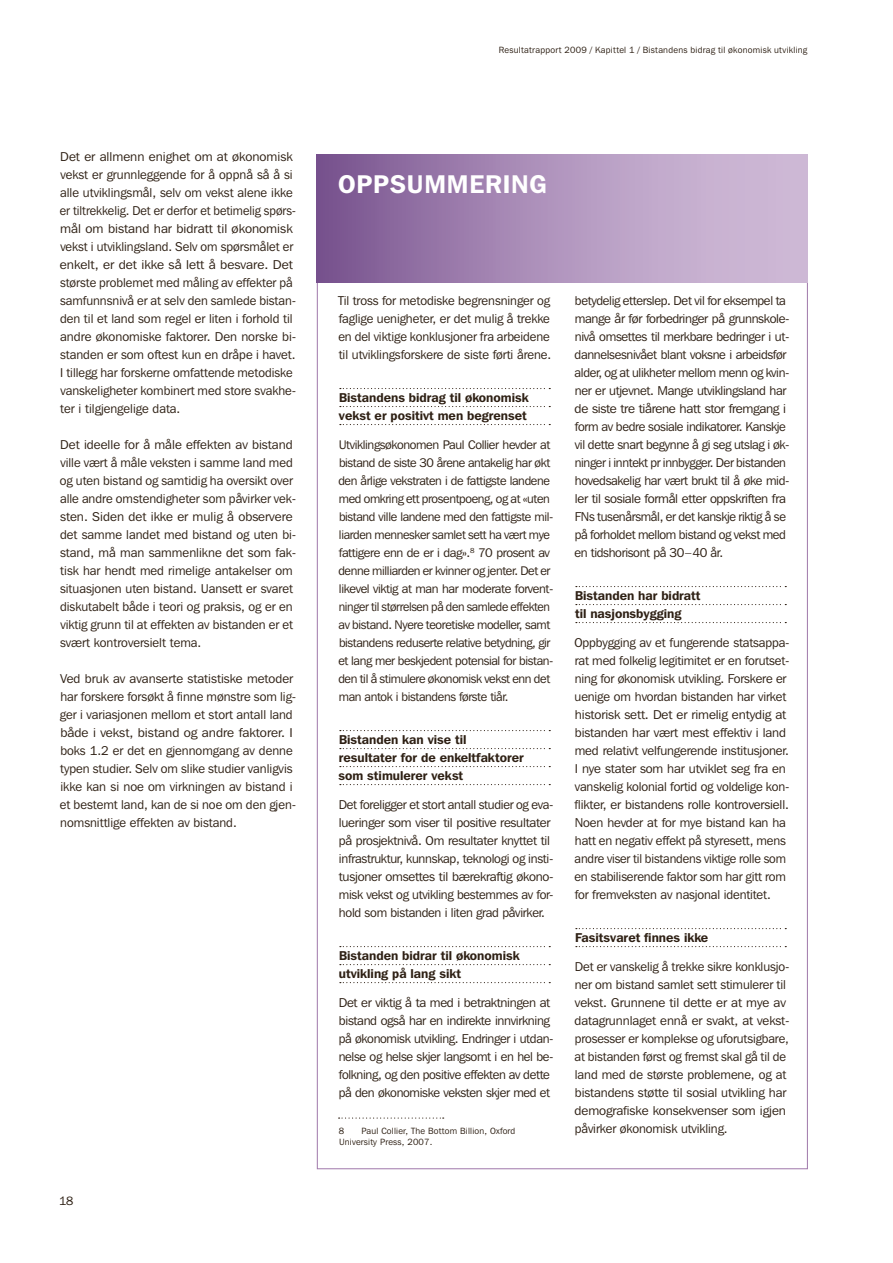
<style>
.page{position:relative;width:893px;height:1263px;background:#fff}
.page>*{position:absolute;margin:0;border:0;box-sizing:border-box;transform-origin:0 0}
.t1{font:600 25.5px "Franklin Gothic IT Cby BT";letter-spacing:.03em;color:#fff}
.t2{font:12.75px/18px "Franklin Gothic IT Cby BT";letter-spacing:-.005em;color:#2e2014}
.t3{font:12.75px/18px "Franklin Gothic IT Cby BT";letter-spacing:-.025em;color:#2e2014}
.t4{font:12.75px/18px "Franklin Gothic IT Cby BT";letter-spacing:-.005em;color:#2e2014;scale:1.04 1}
.t5{font:600 12.75px/18px "Franklin Gothic IT Cby BT";color:#2e2014}
.t6{font:12.45px/18px "Franklin Gothic IT Cby BT";letter-spacing:-.025em;color:#2e2014}
.t7{font:12px "Franklin Gothic IT Cby BT";color:#2e2014}
.t8{font:9px/11.2px "Franklin Gothic IT Cby BT";letter-spacing:.025em;color:#2e2014}
</style>
<div class="page">
<svg style="left:340px;top:388px;width:210px;height:1px"></svg>
<svg style="left:340px;top:406px;width:210px;height:1px"></svg>
<svg style="left:340px;top:424px;width:210px;height:1px"></svg>
<svg style="left:340px;top:730px;width:210px;height:1px"></svg>
<svg style="left:340px;top:748px;width:210px;height:1px"></svg>
<svg style="left:340px;top:766px;width:210px;height:1px"></svg>
<svg style="left:340px;top:784px;width:210px;height:1px"></svg>
<svg style="left:340px;top:946px;width:210px;height:1px"></svg>
<svg style="left:340px;top:964px;width:210px;height:1px"></svg>
<svg style="left:340px;top:982px;width:210px;height:1px"></svg>
<svg style="left:339px;top:1117px;width:105px;height:2px"></svg>
<svg style="left:576px;top:586px;width:210px;height:1px"></svg>
<svg style="left:576px;top:604px;width:210px;height:1px"></svg>
<svg style="left:576px;top:622px;width:210px;height:1px"></svg>
<svg style="left:576px;top:928px;width:210px;height:1px"></svg>
<svg style="left:576px;top:946px;width:210px;height:1px"></svg>
<div style="left:317px;top:155px;width:491px;height:127px;background:linear-gradient(to right,#7f5a94,#dac7e0)"></div>
<p class="t4" style="left:60px;top:148px;width:229px">Det er allmenn enighet om at økonomisk vekst er grunnleggende for å oppnå så å si alle utviklingsmål, selv om vekst alene ikke er tiltrekkelig. Det er derfor et betimelig spørs&shy;mål om bistand har bidratt til økonomisk vekst i utviklingsland. Selv om spørsmålet er enkelt, er det ikke så lett å besvare. Det største problemet med måling av effekter på samfunnsnivå er at selv den samlede bistan&shy;den til et land som regel er liten i forhold til andre økonomiske faktorer. Den norske bi&shy;standen er som oftest kun en dråpe i havet.<br>I tillegg har forskerne omfattende metodiske vanskeligheter kombinert med store svakhe&shy;ter i tilgjengelige data.</p>
<p class="t2" style="left:60px;top:436px;width:238px">Det ideelle for å måle effekten av bistand ville vært å måle veksten i samme land med og uten bistand og samtidig ha oversikt over alle andre omstendigheter som påvirker vek&shy;sten. Siden det ikke er mulig å observere det samme landet med bistand og uten bi&shy;stand, må man sammenlikne det som fak&shy;tisk har hendt med rimelige antakelser om situasjonen uten bistand. Uansett er svaret diskutabelt både i teori og praksis, og er en viktig grunn til at effekten av bistanden er et svært kontroversielt tema.</p>
<p class="t2" style="left:60px;top:670px;width:238px">Ved bruk av avanserte statistiske metoder har forskere forsøkt å finne mønstre som lig&shy;ger i variasjonen mellom et stort antall land både i vekst, bistand og andre faktorer. I boks 1.2 er det en gjennomgang av denne typen studier. Selv om slike studier vanligvis ikke kan si noe om virkningen av bistand i et bestemt land, kan de si noe om den gjen&shy;nomsnittlige effekten av bistand.</p>
<p class="t7" style="left:59px;top:1194px;width:16px">18</p>
<p class="t8" style="left:499px;top:44px;width:310px">Resultatrapport 2009 / Kapittel 1 / Bistandens bidrag til økonomisk utvikling</p>
<h1 class="t1" style="left:338px;top:168px;width:36px">Oppsu</h1>
<h1 class="t1" style="left:424px;top:168px;width:124px">mmering</h1>
<p class="t2" style="left:338px;top:292px;width:215px;text-align:justify">Til tross for metodiske begrensninger og faglige uenigheter, er det mulig å trekke en del viktige konklusjoner fra arbeidene til utviklingsforskere de siste førti årene.</p>
<p class="t5" style="left:339px;top:388px;width:191px">Bistandens bidrag til økonomisk vekst er positivt men begrenset</p>
<p class="t6" style="left:338px;top:436px;width:217px">Utviklingsøkonomen Paul Collier hevder at bistand de siste 30 årene antakelig har økt den årlige vekstraten i de fattigste landene med omkring ett prosentpoeng, og at «uten bistand ville landene med den fattigste mil&shy;liarden mennesker samlet sett ha vært mye fattigere enn de er i dag». 70 prosent av denne milliarden er kvinner og jenter. Det er likevel viktig at man har moderate forvent&shy;ninger til størrelsen på den samlede effekten av bistand. Nyere teoretiske modeller, samt bistandens reduserte relative betydning, gir et lang mer beskjedent potensial for bistan&shy;den til å stimulere økonomisk vekst enn det man antok i bistandens første tiår.</p>
<p class="t5" style="left:339px;top:730px;width:187px">Bistanden kan vise til resultater for de enkeltfaktorer som stimulerer vekst</p>
<p class="t2" style="left:339px;top:796px;width:216px">Det foreligger et stort antall studier og eva&shy;lueringer som viser til positive resultater på prosjektnivå. Om resultater knyttet til infrastruktur, kunnskap, teknologi og insti&shy;tusjoner omsettes til bærekraftig økono&shy;misk vekst og utvikling bestemmes av for&shy;hold som bistanden i liten grad påvirker.</p>
<p class="t5" style="left:339px;top:946px;width:183px">Bistanden bidrar til økonomisk utvikling på lang sikt</p>
<p class="t3" style="left:339px;top:994px;width:216px">Det er viktig å ta med i betraktningen at bistand også har en indirekte innvirkning på økonomisk utvikling. Endringer i utdan&shy;nelse og helse skjer langsomt i en hel be&shy;folkning, og den positive effekten av dette på den økonomiske veksten skjer med et</p>
<p class="t8" style="left:339px;top:1125px;width:178px;text-indent:22px">Paul Collier, The Bottom Billion, Oxford<br>University Press, 2007.</p>
<p class="t3" style="left:574px;top:292px;width:217px">betydelig etterslep. Det vil for eksempel ta mange år før forbedringer på grunnskole&shy;nivå omsettes til merkbare bedringer i ut&shy;dannelsesnivået blant voksne i arbeidsfør alder, og at ulikheter mellom menn og kvin&shy;ner er utjevnet. Mange utviklingsland har de siste tre tiårene hatt stor fremgang i form av bedre sosiale indikatorer. Kanskje vil dette snart begynne å gi seg utslag i øk&shy;ninger i inntekt pr innbygger. Der bistanden hovedsakelig har vært brukt til å øke mid&shy;ler til sosiale formål etter oppskriften fra FNs tusenårsmål, er det kanskje riktig å se på forholdet mellom bistand og vekst med en tidshorisont på 30–40 år.</p>
<p class="t5" style="left:575px;top:586px;width:127px">Bistanden har bidratt til nasjonsbygging</p>
<p class="t2" style="left:574px;top:634px;width:217px">Oppbygging av et fungerende statsappa&shy;rat med folkelig legitimitet er en forutset&shy;ning for økonomisk utvikling. Forskere er uenige om hvordan bistanden har virket historisk sett. Det er rimelig entydig at bistanden har vært mest effektiv i land med relativt velfungerende institusjoner.<br>I nye stater som har utviklet seg fra en vanskelig kolonial fortid og voldelige kon&shy;flikter, er bistandens rolle kontroversiell.<br>Noen hevder at for mye bistand kan ha hatt en negativ effekt på styresett, mens andre viser til bistandens viktige rolle som en stabiliserende faktor som har gitt rom for fremveksten av nasjonal identitet.</p>
<p class="t5" style="left:575px;top:928px;width:135px">Fasitsvaret finnes ikke</p>
<p class="t2" style="left:575px;top:958px;width:217px">Det er vanskelig å trekke sikre konklusjo&shy;ner om bistand samlet sett stimulerer til vekst. Grunnene til dette er at mye av datagrunnlaget ennå er svakt, at vekst&shy;prosesser er komplekse og uforutsigbare, at bistanden først og fremst skal gå til de land med de største problemene, og at bistandens støtte til sosial utvikling har demografiske konsekvenser som igjen påvirker økonomisk utvikling.</p>
</div>
